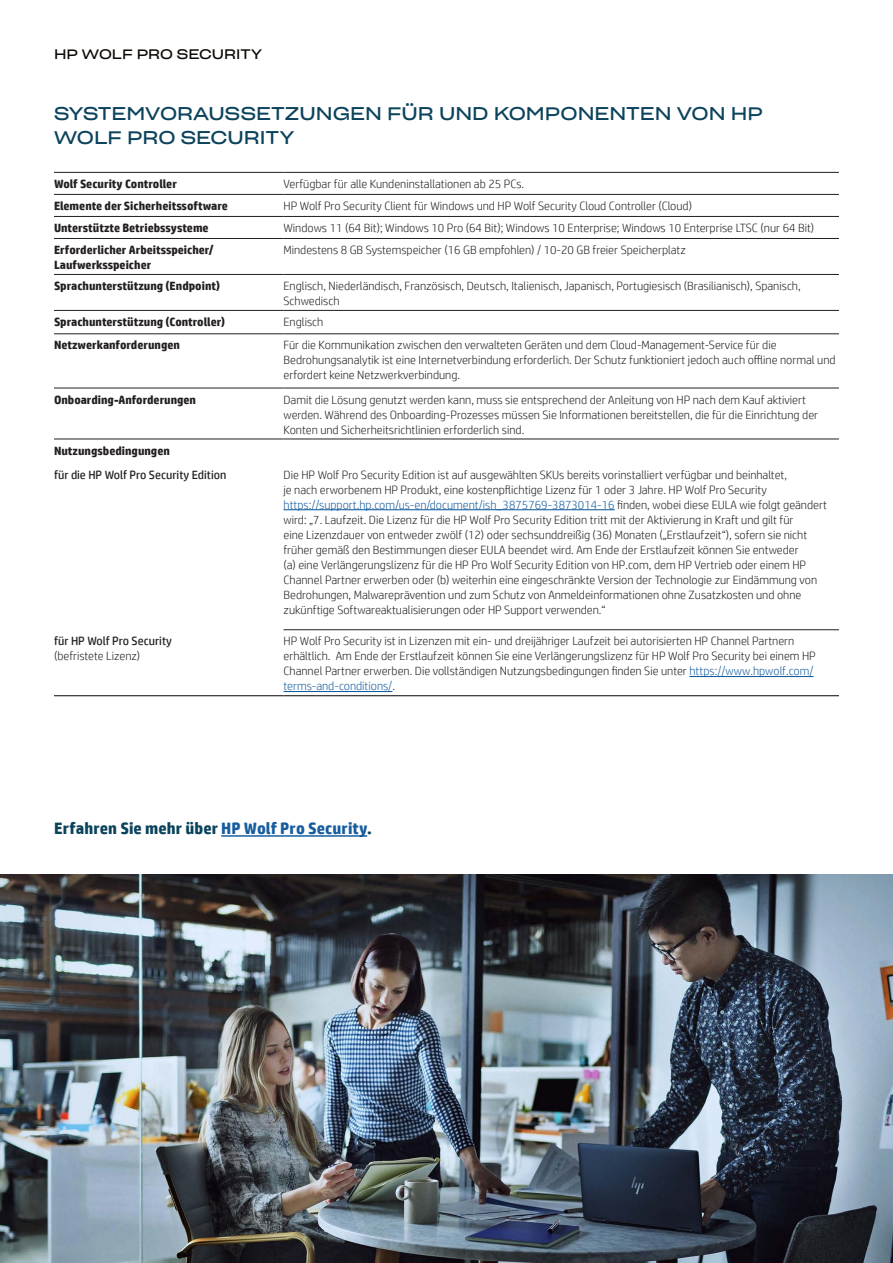
<style>
.page{position:relative;width:893px;height:1263px;background:#fff}
.page>*{position:absolute;margin:0;border:0;box-sizing:border-box;transform-origin:0 0}
.t1{font:18px/24px "Sharp Grotesk Book 25";color:#0b435c}
.t2{font:700 16.5px "HP Simplified";letter-spacing:.005em;color:#0b435c}
.t3{font:13.5px "Sharp Grotesk Book 25";color:#0e0905}
.t4{font:300 12px/15px "HP Simplified";color:#231f20}
.t5{font:700 12px/15px "HP Simplified";color:#231f20}
.t6{font:12px "HP Simplified";color:#231f20}
.s1{color:#175d9e}
</style>
<div class="page">
<hr style="left:54px;top:172px;width:230px;height:1px;background:#231f20">
<hr style="left:284px;top:172px;width:555px;height:1px;background:#231f20">
<hr style="left:54px;top:194px;width:230px;height:1px;background:#231f20">
<hr style="left:284px;top:194px;width:555px;height:1px;background:#231f20">
<hr style="left:54px;top:216px;width:230px;height:1px;background:#231f20">
<hr style="left:284px;top:216px;width:555px;height:1px;background:#231f20">
<hr style="left:54px;top:238px;width:230px;height:1px;background:#231f20">
<hr style="left:284px;top:238px;width:555px;height:1px;background:#231f20">
<hr style="left:54px;top:274px;width:230px;height:1px;background:#231f20">
<hr style="left:284px;top:274px;width:555px;height:1px;background:#231f20">
<hr style="left:54px;top:310px;width:230px;height:1px;background:#231f20">
<hr style="left:284px;top:310px;width:555px;height:1px;background:#231f20">
<hr style="left:54px;top:333px;width:230px;height:1px;background:#231f20">
<hr style="left:284px;top:333px;width:555px;height:1px;background:#231f20">
<hr style="left:54px;top:388px;width:230px;height:1px;background:#231f20">
<hr style="left:284px;top:388px;width:555px;height:1px;background:#231f20">
<hr style="left:54px;top:439px;width:230px;height:1px;background:#231f20">
<hr style="left:284px;top:439px;width:555px;height:1px;background:#231f20">
<hr style="left:284px;top:629px;width:555px;height:1px;background:#231f20">
<hr style="left:54px;top:695px;width:230px;height:1px;background:#231f20">
<hr style="left:284px;top:695px;width:555px;height:1px;background:#231f20">
<hr style="left:284px;top:509px;width:331px;height:1px;background:#175d9e">
<hr style="left:689px;top:676px;width:124px;height:1px;background:#175d9e">
<hr style="left:284px;top:691px;width:108px;height:1px;background:#175d9e">
<hr style="left:221px;top:835px;width:146px;height:2px;background:#175d9e">
<img style="left:0;top:874px;width:893px;height:389px">
<p class="t3" style="left:54px;top:43px;width:210px">HP WOLF PRO SECURITY</p>
<h1 class="t1" style="left:54px;top:100px;width:710px">SYSTEMVORAUSSETZUNGEN FÜR UND KOMPONENTEN VON HP<br>WOLF PRO SECURITY</h1>
<p class="t5" style="left:54px;top:176px;width:124px">Wolf Security Controller</p>
<p class="t4" style="left:284px;top:176px;width:242px">Verfügbar für alle Kundeninstallationen ab 25 PCs.</p>
<p class="t5" style="left:54px;top:198px;width:175px">Elemente der Sicherheitssoftware</p>
<p class="t4" style="left:284px;top:198px;width:410px">HP Wolf Pro Security Client für Windows und HP Wolf Security Cloud Controller (Cloud)</p>
<p class="t5" style="left:54px;top:220px;width:156px">Unterstützte Betriebssysteme</p>
<p class="t4" style="left:284px;top:220px;width:532px">Windows 11 (64 Bit); Windows 10 Pro (64 Bit); Windows 10 Enterprise; Windows 10 Enterprise LTSC (nur 64 Bit)</p>
<p class="t5" style="left:54px;top:242px;width:161px">Erforderlicher Arbeitsspeicher/<br>Laufwerksspeicher</p>
<p class="t4" style="left:284px;top:242px;width:404px">Mindestens 8 GB Systemspeicher (16 GB empfohlen) / 10-20 GB freier Speicherplatz</p>
<p class="t5" style="left:54px;top:278px;width:168px">Sprachunterstützung (Endpoint)</p>
<p class="t4" style="left:284px;top:278px;width:519px">Englisch, Niederländisch, Französisch, Deutsch, Italienisch, Japanisch, Portugiesisch (Brasilianisch), Spanisch,<br>Schwedisch</p>
<p class="t5" style="left:54px;top:314px;width:173px">Sprachunterstützung (Controller)</p>
<p class="t4" style="left:284px;top:314px;width:41px">Englisch</p>
<p class="t5" style="left:54px;top:338px;width:127px">Netzwerkanforderungen</p>
<p class="t4" style="left:284px;top:337px;width:554px">Für die Kommunikation zwischen den verwalteten Geräten und dem Cloud-Management-Service für die<br>Bedrohungsanalytik ist eine Internetverbindung erforderlich. Der Schutz funktioniert jedoch auch offline normal und erfordert keine Netzwerkverbindung.</p>
<p class="t5" style="left:54px;top:392px;width:144px">Onboarding-Anforderungen</p>
<p class="t4" style="left:284px;top:392px;width:536px">Damit die Lösung genutzt werden kann, muss sie entsprechend der Anleitung von HP nach dem Kauf aktiviert werden. Während des Onboarding-Prozesses müssen Sie Informationen bereitstellen, die für die Einrichtung der<br>Konten und Sicherheitsrichtlinien erforderlich sind.</p>
<p class="t5" style="left:54px;top:443px;width:117px">Nutzungsbedingungen</p>
<p class="t6" style="left:54px;top:466px;width:174px">für die HP Wolf Pro Security Edition</p>
<p class="t4" style="left:284px;top:466px;width:545px">Die HP Wolf Pro Security Edition ist auf ausgewählten SKUs bereits vorinstalliert verfügbar und beinhaltet,<br>je nach erworbenem HP Produkt, eine kostenpflichtige Lizenz für 1 oder 3 Jahre. HP Wolf Pro Security <span class="s1">https://support.hp.com/us-en/document/ish_3875769-3873014-16</span> finden, wobei diese EULA wie folgt geändert wird: „7. Laufzeit. Die Lizenz für die HP Wolf Pro Security Edition tritt mit der Aktivierung in Kraft und gilt für<br>eine Lizenzdauer von entweder zwölf (12) oder sechsunddreißig (36) Monaten („Erstlaufzeit“), sofern sie nicht früher gemäß den Bestimmungen dieser EULA beendet wird. Am Ende der Erstlaufzeit können Sie entweder<br>(a) eine Verlängerungslizenz für die HP Pro Wolf Security Edition von HP.com, dem HP Vertrieb oder einem HP Channel Partner erwerben oder (b) weiterhin eine eingeschränkte Version der Technologie zur Eindämmung von Bedrohungen, Malwareprävention und zum Schutz von Anmeldeinformationen ohne Zusatzkosten und ohne zukünftige Softwareaktualisierungen oder HP Support verwenden.“</p>
<p class="t6" style="left:54px;top:633px;width:120px">für HP Wolf Pro Security</p>
<p class="t4" style="left:54px;top:648px;width:88px">(befristete Lizenz)</p>
<p class="t4" style="left:284px;top:633px;width:534px">HP Wolf Pro Security ist in Lizenzen mit ein- und dreijähriger Laufzeit bei autorisierten HP Channel Partnern erhältlich. Am Ende der Erstlaufzeit können Sie eine Verlängerungslizenz für HP Wolf Pro Security bei einem HP Channel Partner erwerben. Die vollständigen Nutzungsbedingungen finden Sie unter <span class="s1">https://www.hpwolf.com/ terms-and-conditions/</span>.</p>
<h2 class="t2" style="left:54px;top:818px;width:319px">Erfahren Sie mehr über <span class="s1">HP Wolf Pro Security</span>.</h2>
</div>
